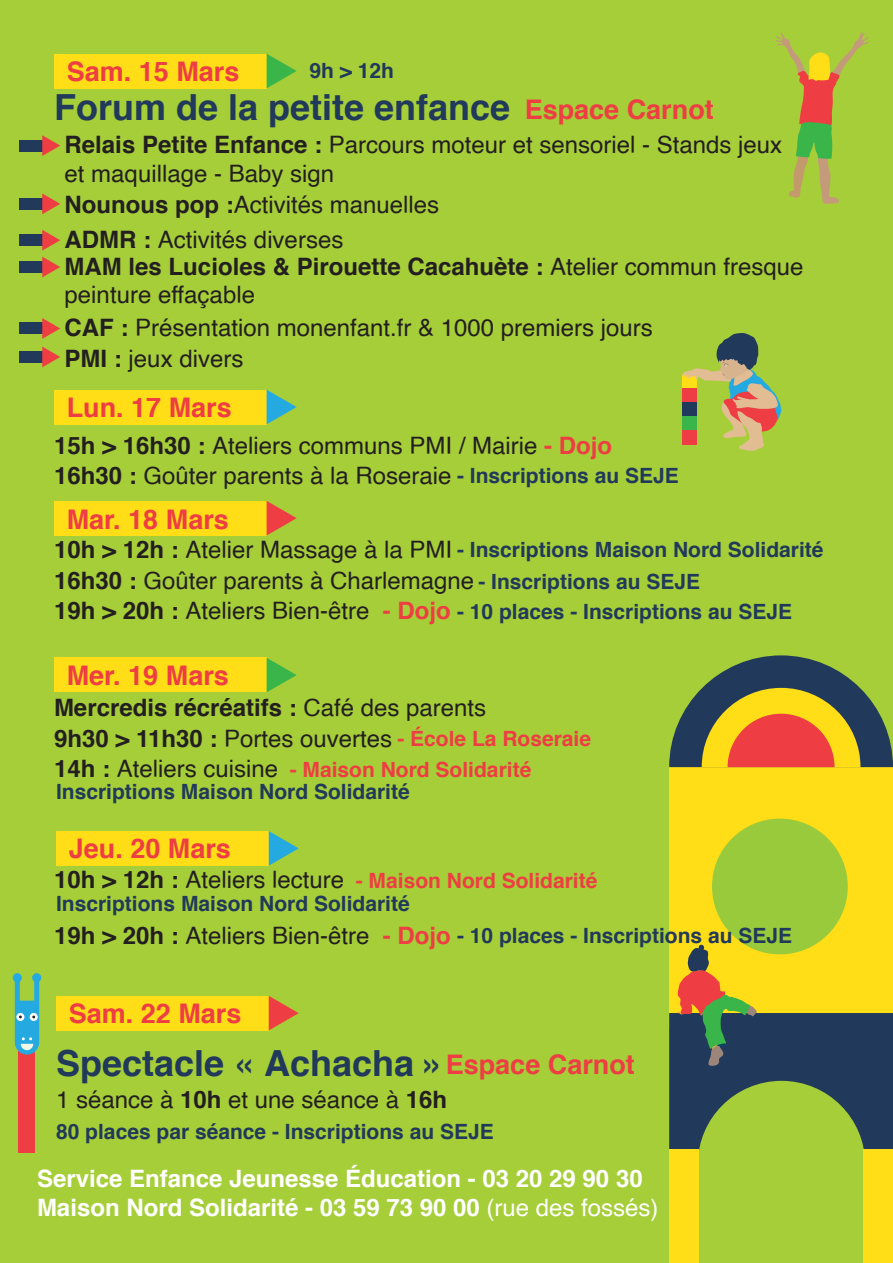
<style>
.page{position:relative;width:893px;height:1263px;background:#a6ce39}
.page>*{position:absolute;margin:0;border:0;box-sizing:border-box;transform-origin:0 0}
.t1{font:700 36px "Helvetica";color:#21395a}
.t2{font:700 27px "Helvetica";color:#ee3d43}
.t3{font:24px/28.8px "Helvetica";color:#231f20}
.t4{font:700 24px/28.8px "Helvetica";color:#fff}
.t5{font:700 24px "Helvetica";color:#231f20}
.t6{font:700 21px/22.6px "Helvetica";color:#21395a}
.t7{font:700 21px/30.5px "Helvetica";color:#ee3d43}
.s1{font-weight:700}
.s2{font-weight:700;color:#ee3d43}
.s3{font-weight:700;font-size:21px;color:#21395a}
.s4{font-size:24px;color:#231f20}
.s5{font-weight:400;font-size:24px;color:#231f20}
.s6{font-size:24px;color:#ee3d43}
.s7{font-weight:400}
.s8{color:#ee3d43}
.s9{font-size:27px;color:#ee3d43}
</style>
<div class="page">
<div style="left:54px;top:54px;width:213px;height:34px;background:#ffdd17"></div>
<div style="left:54px;top:390px;width:213px;height:34px;background:#ffdd17"></div>
<div style="left:669px;top:766px;width:224px;height:262px;background:#ffdd17"></div>
<div style="left:712px;top:819px;width:136px;height:135px;background:#99ca3b;border-radius:50%"></div>
<div style="left:669px;top:1149px;width:30px;height:113px;background:#ffdd17"></div>
<div style="left:864px;top:1149px;width:29px;height:113px;background:#ffdd17"></div>
<svg style="left:669px;top:655px;width:224px;height:112px"></svg>
<svg style="left:669px;top:945px;width:224px;height:219px"></svg>
<div style="left:54px;top:501px;width:213px;height:34px;background:#ffdd17"></div>
<div style="left:54px;top:658px;width:213px;height:34px;background:#ffdd17"></div>
<svg style="left:776px;top:31px;width:93px;height:173px"></svg>
<div style="left:19px;top:140px;width:23px;height:11px;background:#21395a"></div>
<svg style="left:42px;top:135px;width:18px;height:21px"></svg>
<div style="left:19px;top:198px;width:23px;height:11px;background:#21395a"></div>
<svg style="left:42px;top:193px;width:18px;height:21px"></svg>
<div style="left:19px;top:235px;width:23px;height:11px;background:#21395a"></div>
<svg style="left:42px;top:230px;width:18px;height:21px"></svg>
<div style="left:19px;top:261px;width:23px;height:11px;background:#21395a"></div>
<svg style="left:42px;top:257px;width:18px;height:20px"></svg>
<div style="left:19px;top:323px;width:23px;height:11px;background:#21395a"></div>
<svg style="left:42px;top:318px;width:18px;height:21px"></svg>
<div style="left:19px;top:351px;width:23px;height:11px;background:#21395a"></div>
<svg style="left:42px;top:347px;width:18px;height:20px"></svg>
<div style="left:56px;top:831px;width:213px;height:34px;background:#ffdd17"></div>
<div style="left:56px;top:996px;width:213px;height:34px;background:#ffdd17"></div>
<svg style="left:267px;top:501px;width:30px;height:34px"></svg>
<svg style="left:267px;top:658px;width:30px;height:34px"></svg>
<svg style="left:269px;top:831px;width:30px;height:35px"></svg>
<svg style="left:269px;top:996px;width:30px;height:34px"></svg>
<svg style="left:267px;top:390px;width:30px;height:34px"></svg>
<svg style="left:267px;top:54px;width:30px;height:34px"></svg>
<svg style="left:682px;top:333px;width:99px;height:118px"></svg>
<div style="left:18px;top:1044px;width:17px;height:108px;background:#ee3d43"></div>
<svg style="left:13px;top:973px;width:28px;height:81px"></svg>
<p class="t2" style="left:67px;top:50px;width:174px">Sam. 15 Mars</p>
<p class="t6" style="left:309px;top:59px;width:86px">9h &gt; 12h</p>
<h1 class="t1" style="left:54px;top:78px;width:458px">Forum de la petite enfance</h1>
<p class="t2" style="left:525px;top:87px;width:191px">Espace Carnot</p>
<p class="t3" style="left:65px;top:131px;width:719px"><span class="s1">Relais Petite Enfance :</span> Parcours moteur et sensoriel - Stands jeux et maquillage - Baby sign</p>
<p class="t3" style="left:64px;top:188px;width:376px;line-height:34.7px"><span class="s1">Nounous pop :</span>Activités manuelles<br><span class="s1">ADMR :</span> Activités diverses</p>
<p class="t3" style="left:65px;top:253px;width:740px"><span class="s1">MAM les Lucioles &amp; Pirouette Cacahuète :</span> Atelier commun fresque peinture effaçable</p>
<p class="t3" style="left:65px;top:313px;width:590px;line-height:30.5px"><span class="s1">CAF :</span> Présentation monenfant.fr &amp; 1000 premiers jours<br><span class="s1">PMI :</span> jeux divers</p>
<p class="t2" style="left:67px;top:386px;width:167px">Lun. 17 Mars</p>
<p class="t3" style="left:54px;top:431px;width:626px;line-height:30.5px"><span class="s1">15h &gt; 16h30 :</span> Ateliers communs PMI / Mairie <span class="s2">- Dojo<br></span><span class="s1">16h30 :</span> Goûter parents à la Roseraie <span class="s3">- Inscriptions au SEJE</span></p>
<p class="t2" style="left:67px;top:497px;width:164px">Mar. 18 Mars</p>
<p class="t6" style="left:54px;top:539px;width:771px"><span class="s4">10h &gt; 12h :</span> <span class="s5">Atelier Massage à la PMI</span> - Inscriptions Maison Nord Solidarité</p>
<p class="t3" style="left:54px;top:567px;width:648px"><span class="s1">16h30 :</span> Goûter parents à Charlemagne <span class="s3">- Inscriptions au SEJE</span></p>
<p class="t6" style="left:54px;top:600px;width:740px"><span class="s4">19h &gt; 20h :</span> <span class="s5">Ateliers Bien-être</span> <span class="s6">- Dojo</span> - 10 places - Inscriptions au SEJE</p>
<p class="t2" style="left:67px;top:654px;width:164px">Mer. 19 Mars</p>
<p class="t5" style="left:54px;top:688px;width:434px">Mercredis récréatifs : <span class="s7">Café des parents</span></p>
<p class="t7" style="left:54px;top:724px;width:539px"><span class="s4">9h30 &gt; 11h30 :</span> <span class="s5">Portes ouvertes</span> - École La Roseraie<br><span class="s4">14h :</span> <span class="s5">Ateliers cuisine</span> - Maison Nord Solidarité</p>
<p class="t6" style="left:56px;top:781px;width:355px">Inscriptions Maison Nord Solidarité</p>
<p class="t2" style="left:69px;top:827px;width:164px">Jeu. 20 Mars</p>
<p class="t6" style="left:54px;top:870px;width:545px"><span class="s4">10h &gt; 12h :</span> <span class="s5">Ateliers lecture</span> <span class="s8">- Maison Nord Solidarité<br></span>Inscriptions Maison Nord Solidarité</p>
<p class="t6" style="left:54px;top:924px;width:740px"><span class="s4">19h &gt; 20h :</span> <span class="s5">Ateliers Bien-être</span> <span class="s6">- Dojo</span> - 10 places - Inscriptions au SEJE</p>
<p class="t2" style="left:69px;top:992px;width:174px">Sam. 22 Mars</p>
<h1 class="t1" style="left:56px;top:1034px;width:580px">Spectacle « Achacha »<span class="s9">Espace Carnot</span></h1>
<p class="t3" style="left:56px;top:1086px;width:392px">1 séance à <span class="s1">10h</span> et une séance à <span class="s1">16h</span></p>
<p class="t6" style="left:56px;top:1121px;width:439px">80 places par séance - Inscriptions au SEJE</p>
<p class="t4" style="left:37px;top:1164px;width:623px">Service Enfance Jeunesse Éducation - 03 20 29 90 30<br>Maison Nord Solidarité - 03 59 73 90 00 <span class="s7">(rue des fossés)</span></p>
</div>
